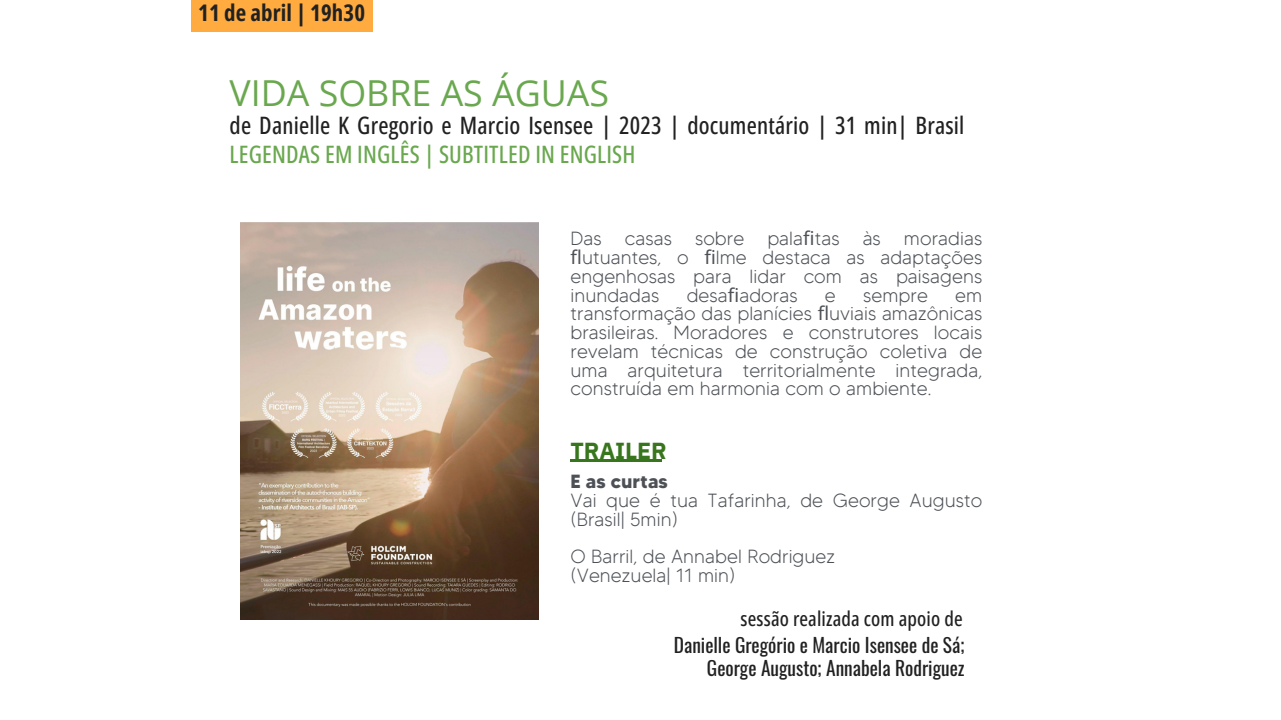
<style>
.page{position:relative;width:1281px;height:720px;background:#fff}
.page>*{position:absolute;margin:0;border:0;box-sizing:border-box;transform-origin:0 0}
.t1{font:35.75px "Open Sans";color:#6aa84f}
.t2{font:500 24px "Open Sans Condensed";letter-spacing:.01em;color:#212121}
.t3{font:500 24px "Open Sans Condensed";letter-spacing:.01em;color:#6aa84f}
.t4{font:700 23.12px "IBM Plex Sans";letter-spacing:-.005em;color:#38761d}
.t5{font:700 22.88px "Open Sans Condensed";letter-spacing:.005em;color:#212121}
.t6{font:500 20.38px "Open Sans Condensed";letter-spacing:.01em;color:#212121}
.t7{font:19.38px/22.9px "Oswald";color:#212121;text-align:right}
.t8{font:300 19px/18.8px "MADETOMMY";letter-spacing:.005em;color:#4d5156;text-align:justify}
.t9{font:700 19px "MADETOMMY";letter-spacing:.005em;color:#4d5156}
.s1{font-family:"Noto Sans";font-weight:400}
</style>
<div class="page">
<div style="left:189px;top:0;width:183px;height:32px;background:#ffab40"></div>
<hr style="left:570px;top:460px;width:92px;height:2px;background:#38761d">
<img style="left:240px;top:223px;width:298px;height:396px">
<p class="t5" style="left:198px;top:-3px;width:168px">11 de abril | 19h30</p>
<h1 class="t1" style="left:230px;top:68px;width:381px">VIDA SOBRE AS ÁGUAS</h1>
<p class="t2" style="left:230px;top:109px;width:736px">de Danielle K Gregorio e Marcio Isensee | 2023 | documentário | 31 min| Brasil</p>
<p class="t3" style="left:230px;top:137px;width:407px">LEGENDAS EM INGLÊS | SUBTITLED IN ENGLISH</p>
<p class="t8" style="left:570px;top:229px;width:413px">Das casas sobre pala<span class="s1">fi</span>tas às moradias <span class="s1">fl</span>utuantes, o <span class="s1">fi</span>lme destaca as adaptações engenhosas para lidar com as paisagens inundadas</p>
<p class="t8" style="left:687px;top:286px;width:112px">desa<span class="s1">fi</span>adoras</p>
<p class="t8" style="left:825px;top:286px;width:12px">e</p>
<p class="t8" style="left:863px;top:286px;width:66px">sempre</p>
<p class="t8" style="left:570px;top:286px;width:413px;text-indent:385px">em transformação das planícies <span class="s1">fl</span>uviais amazônicas brasileiras. Moradores e construtores locais revelam técnicas de construção coletiva de uma arquitetura territorialmente integrada, construída em harmonia com o ambiente.</p>
<p class="t4" style="left:570px;top:435px;width:98px">TRAILER</p>
<p class="t9" style="left:570px;top:470px;width:99px">E as curtas</p>
<p class="t8" style="left:570px;top:491px;width:413px">Vai que é tua Tafarinha, de George Augusto (Brasil| 5min)</p>
<p class="t8" style="left:570px;top:547px;width:266px">O Barril, de Annabel Rodriguez (Venezuela| 11 min)</p>
<p class="t6" style="left:740px;top:604px;width:223px">sessão realizada com apoio de</p>
<p class="t7" style="left:674px;top:633px;width:292px">Danielle Gregório e Marcio Isensee de Sá;<br>George Augusto; Annabela Rodriguez</p>
</div>
